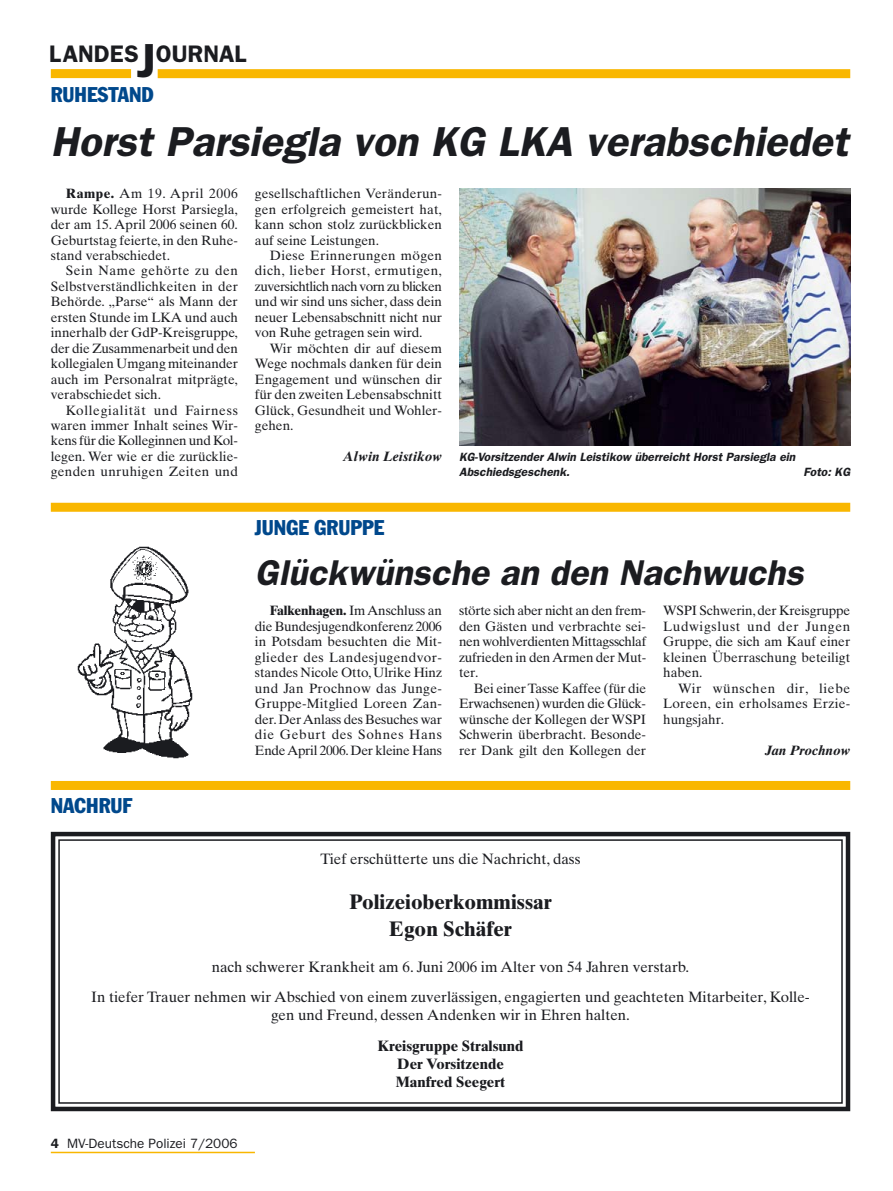
<style>
.page{position:relative;width:893px;height:1191px;background:#fff}
.page>*{position:absolute;margin:0;border:0;box-sizing:border-box;transform-origin:0 0}
.t1{font:italic 600 42px "Franklin Gothic";color:#1b1c20}
.t2{font:italic 600 36px "Franklin Gothic";color:#1b1c20}
.t3{font:600 24px "Franklin Gothic";color:#1b1c20}
.t4{font:700 21px/27px "Times Ten";color:#1b1c20;text-align:center}
.t5{font:condensed 21px "Franklin Gothic";color:#00488c}
.t6{font:15px/30.8px "Times Ten";color:#1b1c20;text-align:center}
.t7{font:700 15px/18px "Times Ten";color:#1b1c20;text-align:center}
.t8{font:13.5px/15.5px "Times Ten";color:#1b1c20;text-align:justify}
.t9{font:13.5px "Franklin Gothic";color:#1b1c20}
.t10{font:italic 700 13.5px "Times Ten";color:#1b1c20}
.t11{font:italic 600 12px/15.5px "Franklin Gothic";color:#1b1c20}
.s1{font-size:48px}
.s2{font-weight:700}
.s3{font-weight:600}
</style>
<div class="page">
<hr style="left:51px;top:1151px;width:204px;height:2px;background:#f9b700">
<div style="left:51px;top:69px;width:80px;height:9px;background:#f9b700"></div>
<div style="left:158px;top:69px;width:692px;height:9px;background:#f9b700"></div>
<img style="left:459px;top:188px;width:391px;height:257px">
<div style="left:51px;top:503px;width:799px;height:9px;background:#f9b700"></div>
<img style="left:78px;top:546px;width:114px;height:212px">
<div style="left:51px;top:781px;width:799px;height:9px;background:#f9b700"></div>
<div style="left:51px;top:832px;width:799px;height:279px;border:4px solid #1b1c20"></div>
<div style="left:58px;top:839px;width:785px;height:264px;border:2px solid #1b1c20"></div>
<h3 class="t3" style="left:49px;top:45px;width:199px">LANDES<span class="s1">J</span>OURNAL</h3>
<h3 class="t5" style="left:51px;top:87px;width:104px">RUHESTAND</h3>
<h1 class="t1" style="left:51px;top:127px;width:806px">Horst Parsiegla von KG LKA verabschiedet</h1>
<p class="t8" style="left:51px;top:187px;width:189px;text-indent:15px"><span class="s2">Rampe.</span> Am 19. April 2006 wurde Kollege Horst Parsiegla, der am 15. April 2006 seinen 60.<br>Geburtstag feierte, in den Ruhe&shy;stand verabschiedet.</p>
<p class="t8" style="left:51px;top:264px;width:189px;text-indent:15px">Sein Name gehörte zu den Selbstverständlichkeiten in der Behörde. „Parse“ als Mann der ersten Stunde im LKA und auch innerhalb der GdP-Kreisgruppe, der die Zusammenarbeit und den kollegialen Umgang miteinander auch im Personalrat mitprägte, verabschiedet sich.</p>
<p class="t8" style="left:51px;top:403px;width:189px;text-indent:15px">Kollegialität und Fairness waren immer Inhalt seines Wir&shy;kens für die Kolleginnen und Kol&shy;legen. Wer wie er die zurücklie&shy;genden unruhigen Zeiten und</p>
<h3 class="t5" style="left:51px;top:798px;width:83px">NACHRUF</h3>
<p class="t8" style="left:255px;top:187px;width:189px">gesellschaftlichen Veränderun&shy;gen erfolgreich gemeistert hat, kann schon stolz zurückblicken auf seine Leistungen.</p>
<p class="t8" style="left:255px;top:249px;width:189px;text-indent:15px">Diese Erinnerungen mögen dich, lieber Horst, ermutigen, zuversichtlich nach vorn zu blicken und wir sind uns sicher, dass dein neuer Lebensabschnitt nicht nur von Ruhe getragen sein wird.</p>
<p class="t8" style="left:255px;top:342px;width:189px;text-indent:15px">Wir möchten dir auf diesem Wege nochmals danken für dein Engagement und wünschen dir für den zweiten Lebensabschnitt Glück, Gesundheit und Wohler&shy;gehen.</p>
<p class="t10" style="left:343px;top:451px;width:100px">Alwin Leistikow</p>
<p class="t11" style="left:459px;top:450px;width:340px">KG-Vorsitzender Alwin Leistikow überreicht Horst Parsiegla ein<br>Abschiedsgeschenk.</p>
<p class="t11" style="left:803px;top:465px;width:50px">Foto: KG</p>
<h3 class="t5" style="left:255px;top:520px;width:131px">JUNGE GRUPPE</h3>
<h2 class="t2" style="left:255px;top:560px;width:556px">Glückwünsche an den Nachwuchs</h2>
<p class="t8" style="left:255px;top:604px;width:189px;text-indent:15px"><span class="s2">Falkenhagen.</span> Im Anschluss an die Bundesjugendkonferenz 2006 in Potsdam besuchten die Mit&shy;glieder des Landesjugendvor&shy;standes Nicole Otto, Ulrike Hinz und Jan Prochnow das Junge-Gruppe-Mitglied Loreen Zan&shy;der.Der Anlass des Besuches war die Geburt des Sohnes Hans Ende April 2006.Der kleine Hans</p>
<p class="t8" style="left:459px;top:604px;width:189px">störte sich aber nicht an den frem&shy;den Gästen und verbrachte sei&shy;nen wohlverdienten Mittagsschlaf zufrieden in den Armen der Mut&shy;ter.</p>
<p class="t8" style="left:459px;top:681px;width:189px;text-indent:15px">Bei einer Tasse Kaffee (für die Erwachsenen) wurden die Glück&shy;wünsche der Kollegen der WSPI Schwerin überbracht. Besonde&shy;rer Dank gilt den Kollegen der</p>
<p class="t8" style="left:663px;top:604px;width:189px">WSPI Schwerin,der Kreisgruppe Ludwigslust und der Jungen Gruppe, die sich am Kauf einer kleinen Überraschung beteiligt haben.</p>
<p class="t8" style="left:663px;top:681px;width:189px;text-indent:15px">Wir wünschen dir, liebe Loreen, ein erholsames Erzie&shy;hungsjahr.</p>
<p class="t10" style="left:765px;top:745px;width:86px">Jan Prochnow</p>
<p class="t6" style="left:320px;top:844px;width:262px">Tief erschütterte uns die Nachricht, dass</p>
<h3 class="t4" style="left:349px;top:890px;width:204px">Polizeioberkommissar<br>Egon Schäfer</h3>
<p class="t6" style="left:91px;top:952px;width:720px">nach schwerer Krankheit am 6. Juni 2006 im Alter von 54 Jahren verstarb.<br>In tiefer Trauer nehmen wir Abschied von einem zuverlässigen, engagierten und geachteten Mitarbeiter, Kolle-</p>
<p class="t6" style="left:271px;top:1001px;width:360px">gen und Freund, dessen Andenken wir in Ehren halten.</p>
<p class="t7" style="left:377px;top:1038px;width:148px">Kreisgruppe Stralsund<br>Der Vorsitzende<br>Manfred Seegert</p>
<p class="t9" style="left:51px;top:1138px;width:188px"><span class="s3">4</span> MV-Deutsche Polizei 7/2006</p>
</div>
